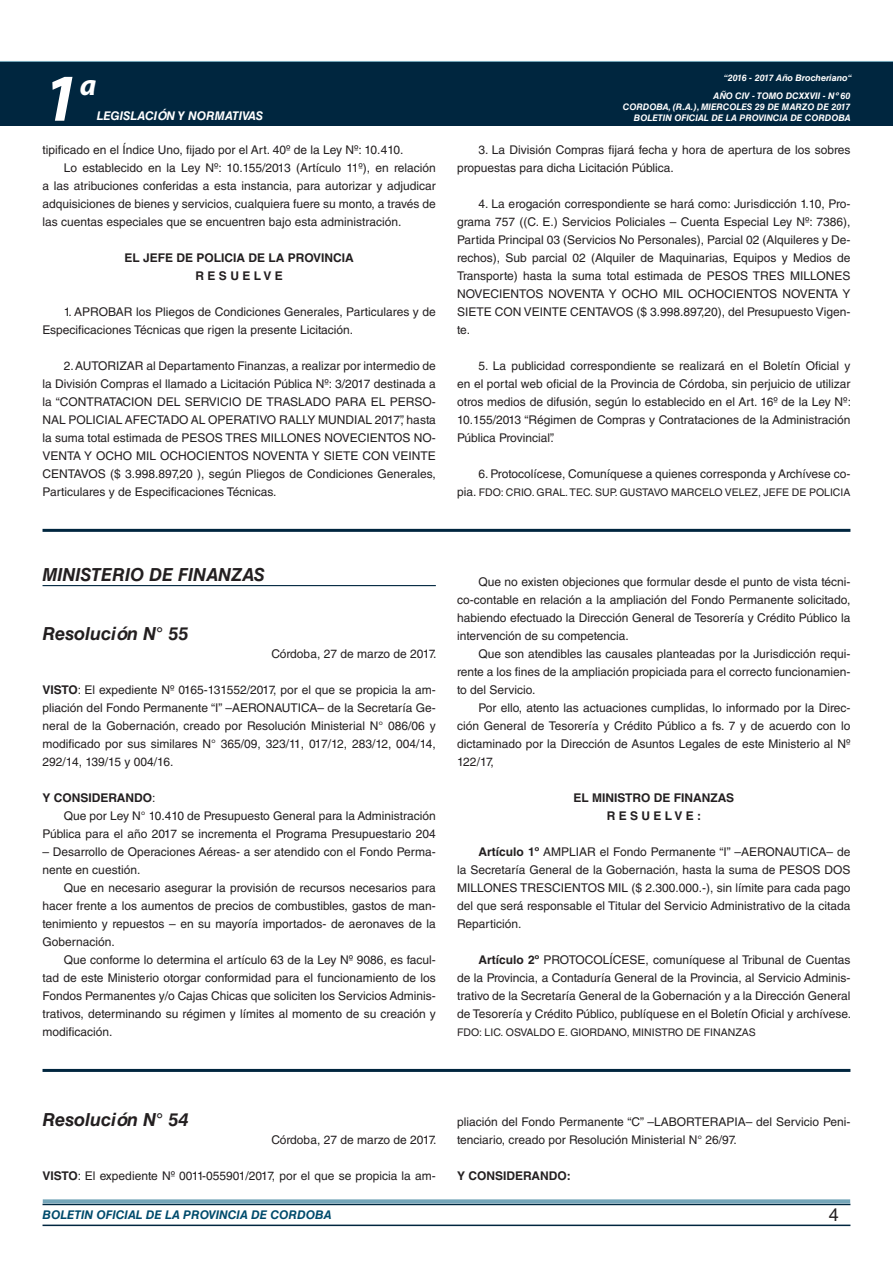
<style>
.page{position:relative;width:893px;height:1263px;background:#fff}
.page>*{position:absolute;margin:0;border:0;box-sizing:border-box;transform-origin:0 0}
.t1{font:italic 700 67.5px "Myriad Pro";color:#fff}
.t2{font:italic 700 30px "Myriad Pro";color:#fff}
.DOC__N{font:italic 700 18px "Helvetica LT Std";color:#231f20}
.NOMBRE_DE_MINISTERIO{font:italic 700 18px "Helvetica LT Std";color:#231f20}
.t3{font:18px "Helvetica LT Std";color:#231f20}
.TEXTO_BASE{font:12px/18px "Helvetica LT Std";color:#231f20;text-align:justify}
.TEXTO_BASE-2{font:700 12px "Helvetica LT Std";color:#231f20}
.t4{font:italic 700 12px "Helvetica LT Std";color:#004b6c}
.t5{font:italic 700 12px "Helvetica LT Std";color:#fff}
.TEXTO_BASE-3{font:10.5px "Helvetica LT Std";color:#231f20}
.FIRMA{font:10.5px "Helvetica LT Std";color:#231f20}
.t6{font:italic 700 9px/10.8px "Helvetica LT Std";color:#fff;text-align:right}
.s1{font-size:12px}
.s2{font-weight:700}
.s3{font-weight:400}
</style>
<div class="page">
<div style="left:0;top:61px;width:893px;height:6px;background:#73a5b8"></div>
<div style="left:0;top:62px;width:893px;height:64px;background:#00263f"></div>
<hr style="left:43px;top:1224px;width:807px;height:2px;background:#00263f">
<div style="left:42px;top:1198px;width:809px;height:8px;background:#fff;opacity:.75"></div>
<hr style="left:43px;top:529px;width:807px;height:3px;background:#00263f">
<hr style="left:43px;top:585px;width:393px;height:1px;background:#00263f">
<hr style="left:43px;top:1069px;width:807px;height:3px;background:#00263f">
<h1 class="t1" style="left:43px;top:54px;width:38px">1</h1>
<h2 class="t2" style="left:80px;top:66px;width:18px">a</h2>
<p class="t5" style="left:97px;top:109px;width:168px">LEGISLACIÓN Y NORMATIVAS</p>
<p class="TEXTO_BASE" style="left:43px;top:141px;width:362px">tipificado en el Índice Uno, fijado por el Art. 40º de la Ley Nº: 10.410.</p>
<p class="TEXTO_BASE" style="left:43px;top:159px;width:395px;text-indent:21px">Lo establecido en la Ley Nº: 10.155/2013 (Artículo 11º), en relación a las atribuciones conferidas a esta instancia, para autorizar y adjudicar adquisiciones de bienes y servicios, cualquiera fuere su monto, a través de las cuentas especiales que se encuentren bajo esta administración.</p>
<p class="TEXTO_BASE-2" style="left:125px;top:250px;width:231px">EL JEFE DE POLICIA DE LA PROVINCIA</p>
<p class="TEXTO_BASE-2" style="left:196px;top:268px;width:89px">R E S U E L V E</p>
<p class="TEXTO_BASE" style="left:43px;top:303px;width:395px;text-indent:21px">1. APROBAR los Pliegos de Condiciones Generales, Particulares y de<br>Especificaciones Técnicas que rigen la presente Licitación.</p>
<p class="TEXTO_BASE" style="left:43px;top:357px;width:395px;text-indent:21px">2. AUTORIZAR al Departamento Finanzas, a realizar por intermedio de la División Compras el llamado a Licitación Pública Nº: 3/2017 destinada a la “CONTRATACION DEL SERVICIO DE TRASLADO PARA EL PERSO-NAL POLICIAL AFECTADO AL OPERATIVO RALLY MUNDIAL 2017”, hasta la suma total estimada de PESOS TRES MILLONES NOVECIENTOS NO-VENTA Y OCHO MIL OCHOCIENTOS NOVENTA Y SIETE CON VEINTE CENTAVOS ($ 3.998.897,20 ), según Pliegos de Condiciones Generales, Particulares y de Especificaciones Técnicas.</p>
<p class="t6" style="left:724px;top:72px;width:130px">“2016 - 2017 Año Brocheriano“</p>
<p class="t6" style="left:623px;top:91px;width:229px">AÑO CIV - TOMO DCXXVII - Nº 60<br>CORDOBA, (R.A.), MIERCOLES 29 DE MARZO DE 2017<br>BOLETIN OFICIAL DE LA PROVINCIA DE CORDOBA</p>
<p class="TEXTO_BASE" style="left:457px;top:141px;width:395px;text-indent:21px">3. La División Compras fijará fecha y hora de apertura de los sobres propuestas para dicha Licitación Pública.</p>
<p class="TEXTO_BASE" style="left:457px;top:195px;width:395px;text-indent:21px">4. La erogación correspondiente se hará como: Jurisdicción 1.10, Pro&shy;grama 757 ((C. E.) Servicios Policiales – Cuenta Especial Ley Nº: 7386), Partida Principal 03 (Servicios No Personales), Parcial 02 (Alquileres y De&shy;rechos), Sub parcial 02 (Alquiler de Maquinarias, Equipos y Medios de Transporte) hasta la suma total estimada de PESOS TRES MILLONES NOVECIENTOS NOVENTA Y OCHO MIL OCHOCIENTOS NOVENTA Y SIETE CON VEINTE CENTAVOS ($ 3.998.897,20), del Presupuesto Vigen&shy;te.</p>
<p class="TEXTO_BASE" style="left:457px;top:357px;width:395px;text-indent:21px">5. La publicidad correspondiente se realizará en el Boletín Oficial y en el portal web oficial de la Provincia de Córdoba, sin perjuicio de utilizar otros medios de difusión, según lo establecido en el Art. 16º de la Ley Nº:<br>10.155/2013 “Régimen de Compras y Contrataciones de la Administración Pública Provincial”.</p>
<p class="TEXTO_BASE" style="left:478px;top:465px;width:374px">6. Protocolícese, Comuníquese a quienes corresponda y Archívese co-</p>
<p class="TEXTO_BASE-3" style="left:457px;top:486px;width:395px"><span class="s1">pia.</span> FDO: CRIO. GRAL. TEC. SUP. GUSTAVO MARCELO VELEZ, JEFE DE POLICIA</p>
<p class="NOMBRE_DE_MINISTERIO" style="left:43px;top:563px;width:224px">MINISTERIO DE FINANZAS</p>
<p class="DOC__N" style="left:43px;top:622px;width:147px">Resolución N° 55</p>
<p class="TEXTO_BASE" style="left:271px;top:645px;width:167px">Córdoba, 27 de marzo de 2017.</p>
<p class="TEXTO_BASE" style="left:43px;top:681px;width:395px"><span class="s2">VISTO</span>: El expediente Nº 0165-131552/2017, por el que se propicia la am&shy;pliación del Fondo Permanente “I” –AERONAUTICA– de la Secretaría Ge&shy;neral de la Gobernación, creado por Resolución Ministerial N° 086/06 y modificado por sus similares N° 365/09, 323/11, 017/12, 283/12, 004/14, 292/14, 139/15 y 004/16.</p>
<p class="TEXTO_BASE-2" style="left:43px;top:790px;width:115px">Y CONSIDERANDO<span class="s3">:</span></p>
<p class="TEXTO_BASE" style="left:43px;top:807px;width:395px;text-align:right">Que por Ley N° 10.410 de Presupuesto General para la Administración<br>Pública para el año 2017 se incrementa el Programa Presupuestario 204</p>
<p class="TEXTO_BASE" style="left:43px;top:843px;width:395px">– Desarrollo de Operaciones Aéreas- a ser atendido con el Fondo Perma&shy;nente en cuestión.</p>
<p class="TEXTO_BASE" style="left:43px;top:879px;width:395px;text-indent:21px">Que en necesario asegurar la provisión de recursos necesarios para hacer frente a los aumentos de precios de combustibles, gastos de man&shy;tenimiento y repuestos – en su mayoría importados- de aeronaves de la Gobernación.</p>
<p class="TEXTO_BASE" style="left:43px;top:951px;width:395px;text-indent:21px">Que conforme lo determina el artículo 63 de la Ley Nº 9086, es facul&shy;tad de este Ministerio otorgar conformidad para el funcionamiento de los Fondos Permanentes y/o Cajas Chicas que soliciten los Servicios Adminis&shy;trativos, determinando su régimen y límites al momento de su creación y modificación.</p>
<p class="TEXTO_BASE" style="left:457px;top:573px;width:395px;text-indent:21px">Que no existen objeciones que formular desde el punto de vista técni&shy;co-contable en relación a la ampliación del Fondo Permanente solicitado, habiendo efectuado la Dirección General de Tesorería y Crédito Público la intervención de su competencia.</p>
<p class="TEXTO_BASE" style="left:457px;top:645px;width:395px;text-indent:21px">Que son atendibles las causales planteadas por la Jurisdicción requi&shy;rente a los fines de la ampliación propiciada para el correcto funcionamien&shy;to del Servicio.</p>
<p class="TEXTO_BASE" style="left:457px;top:699px;width:395px;text-indent:21px">Por ello, atento las actuaciones cumplidas, lo informado por la Direc&shy;ción General de Tesorería y Crédito Público a fs. 7 y de acuerdo con lo dictaminado por la Dirección de Asuntos Legales de este Ministerio al Nº 122/17,</p>
<p class="TEXTO_BASE-2" style="left:573px;top:790px;width:162px">EL MINISTRO DE FINANZAS</p>
<p class="TEXTO_BASE-2" style="left:607px;top:808px;width:96px">R E S U E L V E :</p>
<p class="TEXTO_BASE" style="left:457px;top:843px;width:395px;text-indent:21px"><span class="s2">Artículo 1º</span> AMPLIAR el Fondo Permanente “I” –AERONAUTICA– de la Secretaría General de la Gobernación, hasta la suma de PESOS DOS MILLONES TRESCIENTOS MIL ($ 2.300.000.-), sin límite para cada pago del que será responsable el Titular del Servicio Administrativo de la citada Repartición.</p>
<p class="TEXTO_BASE" style="left:457px;top:951px;width:396px;text-indent:21px"><span class="s2">Artículo 2º</span> PROTOCOLÍCESE, comuníquese al Tribunal de Cuentas de la Provincia, a Contaduría General de la Provincia, al Servicio Adminis&shy;trativo de la Secretaría General de la Gobernación y a la Dirección General de Tesorería y Crédito Público, publíquese en el Boletín Oficial y archívese.</p>
<p class="FIRMA" style="left:457px;top:1026px;width:300px">FDO: LIC. OSVALDO E. GIORDANO, MINISTRO DE FINANZAS</p>
<p class="DOC__N" style="left:43px;top:1108px;width:147px">Resolución N° 54</p>
<p class="TEXTO_BASE" style="left:271px;top:1131px;width:167px">Córdoba, 27 de marzo de 2017.</p>
<p class="TEXTO_BASE" style="left:43px;top:1167px;width:395px"><span class="s2">VISTO</span>: El expediente Nº 0011-055901/2017, por el que se propicia la am-</p>
<p class="TEXTO_BASE" style="left:457px;top:1113px;width:395px">pliación del Fondo Permanente “C” –LABORTERAPIA– del Servicio Peni&shy;tenciario, creado por Resolución Ministerial N° 26/97.</p>
<p class="TEXTO_BASE-2" style="left:457px;top:1168px;width:115px">Y CONSIDERANDO:</p>
<p class="t4" style="left:43px;top:1208px;width:290px">BOLETIN OFICIAL DE LA PROVINCIA DE CORDOBA</p>
<h3 class="t3" style="left:829px;top:1204px;width:12px">4</h3>
</div>
